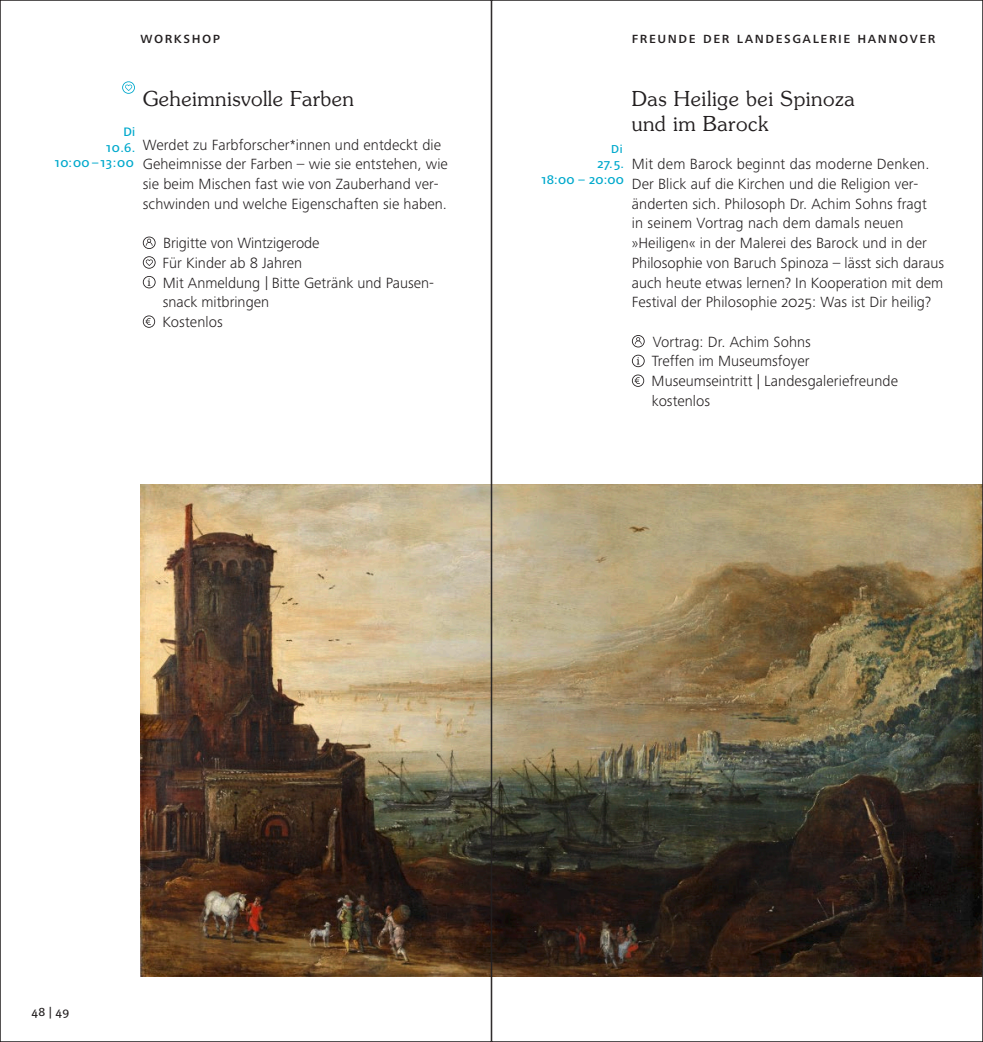
<style>
.page{position:relative;width:983px;height:1042px;background:#fff}
.page>*{position:absolute;margin:0;border:0;box-sizing:border-box;transform-origin:0 0}
.t1{font:300 20.65px/24.5px "Souvenir Std";letter-spacing:.025em;color:#231f20}
.t2{font:300 15.4px/19.8px "Frutiger Next LTW1 G";letter-spacing:.005em;color:#231f20}
.t3{font:500 15.4px "Frutiger Next LTW1 G";letter-spacing:.11em;color:#231f20}
.t4{font:500 12.6px/15.8px "Frutiger Next LTW1 G";color:#00a9cc;text-align:right}
.t5{font:500 11.9px "Frutiger Next LTW1 G";color:#231f20}
.t6{font:500 11.9px "Frutiger Next LTW1 G";color:#00a9cc}
.s1{font-size:14px}
</style>
<div class="page">
<svg style="left:631px;top:335px;width:13px;height:12px"></svg>
<svg style="left:631px;top:355px;width:13px;height:12px"></svg>
<svg style="left:631px;top:374px;width:13px;height:13px"></svg>
<img style="left:141px;top:484px;width:839px;height:493px">
<svg style="left:143px;top:237px;width:12px;height:12px"></svg>
<svg style="left:143px;top:256px;width:12px;height:13px"></svg>
<svg style="left:143px;top:276px;width:12px;height:12px"></svg>
<svg style="left:143px;top:315px;width:12px;height:13px"></svg>
<svg style="left:122px;top:81px;width:13px;height:13px"></svg>
<p class="t3" style="left:140px;top:29px;width:81px">workshop</p>
<p class="t4" style="left:55px;top:124px;width:82px">Di<br>10.6.<br>10:00 – 13:00</p>
<h1 class="t1" style="left:143px;top:86px;width:212px">Geheimnisvolle Farben</h1>
<p class="t2" style="left:143px;top:135px;width:306px">Werdet zu Farbforscher*innen und entdeckt die Geheimnisse der Farben – wie sie entstehen, wie sie beim Mischen fast wie von Zauberhand ver&shy;schwinden und welche Eigenschaften sie haben.</p>
<p class="t2" style="left:162px;top:233px;width:273px">Brigitte von Wintzigerode<br>Für Kinder ab 8 Jahren<br>Mit Anmeldung <span class="s1">|</span> Bitte Getränk und Pausen&shy;snack mitbringen<br>Kostenlos</p>
<p class="t3" style="left:631px;top:29px;width:305px">freunde der landesgalerie hannover</p>
<p class="t6" style="left:611px;top:142px;width:13px">Di</p>
<p class="t4" style="left:541px;top:157px;width:84px">27.5.<br>18:00 – 20:00</p>
<h1 class="t1" style="left:631px;top:87px;width:224px">Das Heilige bei Spinoza und im Barock</h1>
<p class="t2" style="left:631px;top:154px;width:313px">Mit dem Barock beginnt das moderne Denken.<br>Der Blick auf die Kirchen und die Religion ver&shy;änderten sich. Philosoph Dr. Achim Sohns fragt<br>in seinem Vortrag nach dem damals neuen »Heiligen« in der Malerei des Barock und in der Philosophie von Baruch Spinoza – lässt sich daraus auch heute etwas lernen? In Kooperation mit dem Festival der Philosophie 2025: Was ist Dir heilig?</p>
<p class="t2" style="left:651px;top:331px;width:248px">Vortrag: Dr. Achim Sohns<br>Treffen im Museumsfoyer<br>Museumseintritt | Landesgaleriefreunde kostenlos</p>
<p class="t5" style="left:32px;top:1005px;width:39px">48 | 49</p>
</div>
